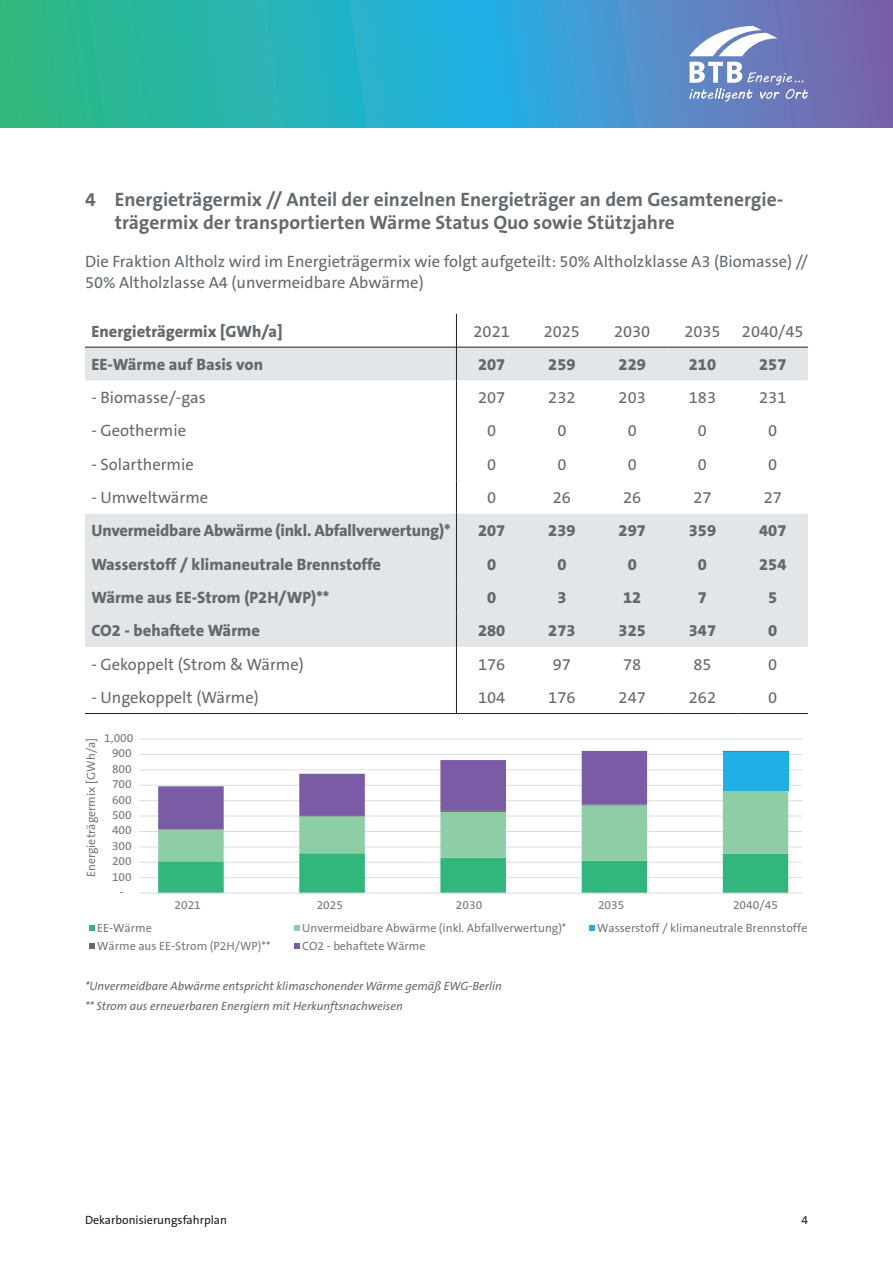
<style>
.page{position:relative;width:893px;height:1263px;background:#fff}
.page>*{position:absolute;margin:0;border:0;box-sizing:border-box;transform-origin:0 0}
.t1{font:700 19.5px/23.4px "The Sans B7";color:#636a6f}
.Content{font:16.5px/21px "The Sans B5 Plain";color:#636a6f}
.Content-2{font:800 16.5px "The Sans B8";color:#636a6f}
.t2{font:12px "The Sans B5 Plain";color:#76787b}
.Content-3{font:italic 12px "The Sans B5 Plain";color:#636a6f}
.t3{font:12px "The Sans B5 Plain";color:#1a1c21}
</style>
<div class="page">
<svg style="left:0;top:0;width:893px;height:128px;background:#3aa2ba"></svg>
<svg style="left:689px;top:62px;width:119px;height:40px"></svg>
<svg style="left:689px;top:26px;width:89px;height:30px"></svg>
<svg style="left:85px;top:348px;width:723px;height:299px;fill:#e3e6e8"></svg>
<hr style="left:456px;top:314px;width:1px;height:33px;background:#231f20">
<hr style="left:85px;top:347px;width:371px;height:1px;background:#231f20">
<hr style="left:456px;top:347px;width:71px;height:1px;background:#231f20">
<hr style="left:456px;top:347px;width:1px;height:33px;background:#231f20">
<hr style="left:527px;top:347px;width:70px;height:1px;background:#231f20">
<hr style="left:597px;top:347px;width:70px;height:1px;background:#231f20">
<hr style="left:667px;top:347px;width:71px;height:1px;background:#231f20">
<hr style="left:738px;top:347px;width:70px;height:1px;background:#231f20">
<hr style="left:456px;top:380px;width:1px;height:34px;background:#231f20">
<hr style="left:456px;top:414px;width:1px;height:33px;background:#231f20">
<hr style="left:456px;top:447px;width:1px;height:33px;background:#231f20">
<hr style="left:456px;top:480px;width:1px;height:34px;background:#231f20">
<hr style="left:456px;top:514px;width:1px;height:33px;background:#231f20">
<hr style="left:456px;top:547px;width:1px;height:33px;background:#231f20">
<hr style="left:456px;top:580px;width:1px;height:34px;background:#231f20">
<hr style="left:456px;top:614px;width:1px;height:33px;background:#231f20">
<hr style="left:456px;top:647px;width:1px;height:33px;background:#231f20">
<hr style="left:456px;top:680px;width:1px;height:33px;background:#231f20">
<hr style="left:85px;top:713px;width:371px;height:1px;background:#231f20">
<hr style="left:456px;top:713px;width:71px;height:1px;background:#231f20">
<hr style="left:527px;top:713px;width:70px;height:1px;background:#231f20">
<hr style="left:597px;top:713px;width:70px;height:1px;background:#231f20">
<hr style="left:667px;top:713px;width:71px;height:1px;background:#231f20">
<hr style="left:738px;top:713px;width:70px;height:1px;background:#231f20">
<hr style="left:139px;top:877px;width:663px;height:1px;background:#dcdddf">
<hr style="left:139px;top:862px;width:663px;height:1px;background:#dcdddf">
<hr style="left:139px;top:846px;width:663px;height:1px;background:#dcdddf">
<hr style="left:139px;top:831px;width:663px;height:1px;background:#dcdddf">
<hr style="left:139px;top:815px;width:663px;height:1px;background:#dcdddf">
<hr style="left:139px;top:800px;width:663px;height:1px;background:#dcdddf">
<hr style="left:139px;top:785px;width:663px;height:1px;background:#dcdddf">
<hr style="left:139px;top:769px;width:663px;height:1px;background:#dcdddf">
<hr style="left:139px;top:754px;width:663px;height:1px;background:#dcdddf">
<hr style="left:139px;top:739px;width:663px;height:1px;background:#dcdddf">
<svg style="left:158px;top:751px;width:630px;height:142px"></svg>
<hr style="left:139px;top:893px;width:663px;height:1px;background:#dcdddf">
<svg style="left:89px;top:925px;width:6px;height:6px"></svg>
<svg style="left:294px;top:925px;width:6px;height:6px"></svg>
<svg style="left:589px;top:925px;width:5px;height:6px"></svg>
<svg style="left:89px;top:943px;width:6px;height:5px"></svg>
<svg style="left:294px;top:943px;width:6px;height:5px"></svg>
<p class="t1" style="left:115px;top:188px;width:670px;text-indent:-30px">4 Energieträgermix // Anteil der einzelnen Energieträger an dem Gesamtenergie&shy;trägermix der transportierten Wärme Status Quo sowie Stützjahre</p>
<p class="Content" style="left:85px;top:252px;width:724px">Die Fraktion Altholz wird im Energieträgermix wie folgt aufgeteilt: 50% Altholzklasse A3 (Biomasse) //<br>50% Altholzlasse A4 (unvermeidbare Abwärme)</p>
<p class="Content-2" style="left:91px;top:322px;width:193px">Energieträgermix [GWh/a]</p>
<p class="Content" style="left:474px;top:321px;width:38px">2021</p>
<p class="Content" style="left:544px;top:321px;width:38px">2025</p>
<p class="Content" style="left:614px;top:321px;width:38px">2030</p>
<p class="Content" style="left:684px;top:321px;width:38px">2035</p>
<p class="Content" style="left:742px;top:321px;width:63px">2040/45</p>
<p class="Content-2" style="left:91px;top:355px;width:173px">EE-Wärme auf Basis von</p>
<p class="Content-2" style="left:478px;top:355px;width:29px">207</p>
<p class="Content-2" style="left:548px;top:355px;width:29px">259</p>
<p class="Content-2" style="left:619px;top:355px;width:29px">229</p>
<p class="Content-2" style="left:689px;top:355px;width:29px">210</p>
<p class="Content-2" style="left:759px;top:355px;width:29px">257</p>
<p class="Content" style="left:91px;top:388px;width:116px">- Biomasse/-gas</p>
<p class="Content" style="left:478px;top:388px;width:29px">207</p>
<p class="Content" style="left:548px;top:388px;width:29px">232</p>
<p class="Content" style="left:619px;top:388px;width:29px">203</p>
<p class="Content" style="left:689px;top:388px;width:29px">183</p>
<p class="Content" style="left:759px;top:388px;width:29px">231</p>
<p class="Content" style="left:91px;top:421px;width:96px">- Geothermie</p>
<p class="Content" style="left:487px;top:421px;width:11px">0</p>
<p class="Content" style="left:557px;top:421px;width:11px">0</p>
<p class="Content" style="left:628px;top:421px;width:11px">0</p>
<p class="Content" style="left:698px;top:421px;width:11px">0</p>
<p class="Content" style="left:768px;top:421px;width:11px">0</p>
<p class="Content" style="left:91px;top:454px;width:104px">- Solarthermie</p>
<p class="Content" style="left:487px;top:454px;width:11px">0</p>
<p class="Content" style="left:557px;top:454px;width:11px">0</p>
<p class="Content" style="left:628px;top:454px;width:11px">0</p>
<p class="Content" style="left:698px;top:454px;width:11px">0</p>
<p class="Content" style="left:768px;top:454px;width:11px">0</p>
<p class="Content" style="left:91px;top:488px;width:118px">- Umweltwärme</p>
<p class="Content" style="left:487px;top:488px;width:11px">0</p>
<p class="Content" style="left:553px;top:488px;width:20px">26</p>
<p class="Content" style="left:623px;top:488px;width:20px">26</p>
<p class="Content" style="left:693px;top:488px;width:20px">27</p>
<p class="Content" style="left:764px;top:488px;width:20px">27</p>
<p class="Content-2" style="left:91px;top:522px;width:361px">Unvermeidbare Abwärme (inkl. Abfallverwertung)*</p>
<p class="Content-2" style="left:478px;top:522px;width:29px">207</p>
<p class="Content-2" style="left:548px;top:522px;width:29px">239</p>
<p class="Content-2" style="left:619px;top:522px;width:29px">297</p>
<p class="Content-2" style="left:689px;top:522px;width:29px">359</p>
<p class="Content-2" style="left:759px;top:522px;width:29px">407</p>
<p class="Content-2" style="left:91px;top:555px;width:291px">Wasserstoff / klimaneutrale Brennstoffe</p>
<p class="Content-2" style="left:487px;top:555px;width:11px">0</p>
<p class="Content-2" style="left:557px;top:555px;width:11px">0</p>
<p class="Content-2" style="left:628px;top:555px;width:11px">0</p>
<p class="Content-2" style="left:698px;top:555px;width:11px">0</p>
<p class="Content-2" style="left:759px;top:555px;width:29px">254</p>
<p class="Content-2" style="left:91px;top:589px;width:239px">Wärme aus EE-Strom (P2H/WP)**</p>
<p class="Content-2" style="left:487px;top:589px;width:11px">0</p>
<p class="Content-2" style="left:557px;top:589px;width:11px">3</p>
<p class="Content-2" style="left:623px;top:589px;width:20px">12</p>
<p class="Content-2" style="left:698px;top:589px;width:11px">7</p>
<p class="Content-2" style="left:768px;top:589px;width:11px">5</p>
<p class="Content-2" style="left:91px;top:622px;width:170px">CO2 - behaftete Wärme</p>
<p class="Content-2" style="left:478px;top:622px;width:29px">280</p>
<p class="Content-2" style="left:548px;top:622px;width:29px">273</p>
<p class="Content-2" style="left:619px;top:622px;width:29px">325</p>
<p class="Content-2" style="left:689px;top:622px;width:29px">347</p>
<p class="Content-2" style="left:768px;top:622px;width:11px">0</p>
<p class="Content" style="left:91px;top:654px;width:214px">- Gekoppelt (Strom &amp; Wärme)</p>
<p class="Content" style="left:478px;top:654px;width:29px">176</p>
<p class="Content" style="left:553px;top:654px;width:20px">97</p>
<p class="Content" style="left:623px;top:654px;width:20px">78</p>
<p class="Content" style="left:693px;top:654px;width:20px">85</p>
<p class="Content" style="left:768px;top:654px;width:11px">0</p>
<p class="Content" style="left:91px;top:687px;width:169px">- Ungekoppelt (Wärme)</p>
<p class="Content" style="left:478px;top:687px;width:29px">104</p>
<p class="Content" style="left:548px;top:687px;width:29px">176</p>
<p class="Content" style="left:619px;top:687px;width:29px">247</p>
<p class="Content" style="left:689px;top:687px;width:29px">262</p>
<p class="Content" style="left:768px;top:687px;width:11px">0</p>
<p class="t2" style="left:104px;top:732px;width:31px">1,000</p>
<p class="t2" style="left:85px;top:877px;width:141px;rotate:-90deg">Energieträgermix [GWh/a]</p>
<p class="t2" style="left:112px;top:747px;width:21px">900</p>
<p class="t2" style="left:112px;top:762px;width:21px">800</p>
<p class="t2" style="left:112px;top:778px;width:21px">700</p>
<p class="t2" style="left:112px;top:793px;width:21px">600</p>
<p class="t2" style="left:112px;top:809px;width:21px">500</p>
<p class="t2" style="left:112px;top:824px;width:21px">400</p>
<p class="t2" style="left:112px;top:840px;width:21px">300</p>
<p class="t2" style="left:112px;top:855px;width:21px">200</p>
<p class="t2" style="left:112px;top:870px;width:21px">100</p>
<p class="t2" style="left:120px;top:886px;width:5px">-</p>
<p class="t2" style="left:175px;top:899px;width:28px">2021</p>
<p class="t2" style="left:317px;top:899px;width:28px">2025</p>
<p class="t2" style="left:456px;top:899px;width:28px">2030</p>
<p class="t2" style="left:598px;top:899px;width:28px">2035</p>
<p class="t2" style="left:733px;top:899px;width:46px">2040/45</p>
<p class="t2" style="left:97px;top:922px;width:56px">EE-Wärme</p>
<p class="t2" style="left:302px;top:922px;width:266px">Unvermeidbare Abwärme (inkl. Abfallverwertung)*</p>
<p class="t2" style="left:597px;top:922px;width:212px">Wasserstoff / klimaneutrale Brennstoffe</p>
<p class="t2" style="left:97px;top:940px;width:175px">Wärme aus EE-Strom (P2H/WP)**</p>
<p class="t2" style="left:302px;top:940px;width:125px">CO2 - behaftete Wärme</p>
<p class="Content-3" style="left:85px;top:980px;width:418px">*Unvermeidbare Abwärme entspricht klimaschonender Wärme gemäß EWG-Berlin</p>
<p class="Content-3" style="left:85px;top:1000px;width:319px">** Strom aus erneuerbaren Energiern mit Herkunftsnachweisen</p>
<p class="t3" style="left:85px;top:1213px;width:143px">Dekarbonisierungsfahrplan</p>
<p class="t3" style="left:801px;top:1213px;width:8px">4</p>
</div>
